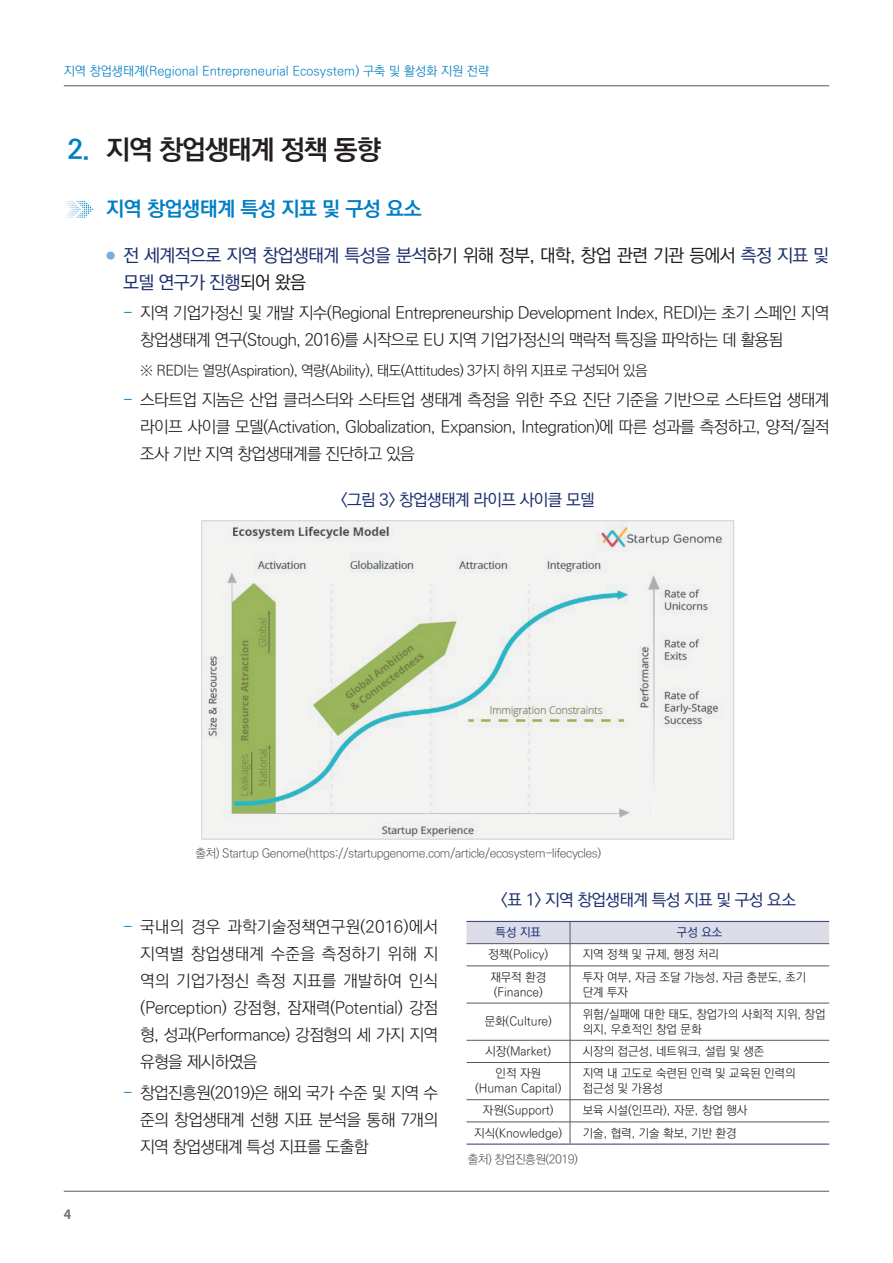
<style>
.page{position:relative;width:893px;height:1263px;background:#fff}
.page>*{position:absolute;margin:0;border:0;box-sizing:border-box;transform-origin:0 0}
.t1{font:700 27px "Ko Pub World Dotum";letter-spacing:-.04em;color:#231f20}
.t2{font:700 20.25px "Ko Pub World Dotum";letter-spacing:-.02em;color:#007ec5}
.t3{font:500 18px/27px "Ko Pub World Dotum";letter-spacing:-.04em;color:#1c2f6f}
.t4{font:300 16.5px/27px "Ko Pub World Dotum";letter-spacing:-.04em;color:#231f20;text-align:justify}
.t5{font:500 16.5px "Ko Pub World Dotum";letter-spacing:-.04em;color:#1c2f6f}
.t6{font:300 14.25px "Ko Pub World Dotum";letter-spacing:-.04em;color:#231f20}
.t7{font:300 12.75px "Ko Pub World Dotum";color:#007ec5}
.t8{font:700 12.75px "Noto Sans CJ Kkr";color:#6c6d70}
.t9{font:300 12px/15px "Ko Pub World Dotum";color:#231f20}
.t10{font:300 12px "Ko Pub World Dotum";letter-spacing:-.04em;color:#57585a}
.t11{font:500 12px "Ko Pub World Dotum";color:#1c2f6f}
.s1{color:#007ec5}
.s2{font-family:"Noto Sans CJ Kkr";font-weight:700;font-size:9px;color:#79aede}
.s3{color:#231f20}
</style>
<div class="page">
<hr style="left:64px;top:1191px;width:765px;height:1px;background:#57585a">
<hr style="left:64px;top:85px;width:765px;height:1px;background:#57585a">
<svg style="left:66px;top:201px;width:27px;height:17px"></svg>
<img style="left:203px;top:522px;width:529px;height:315px">
<hr style="left:467px;top:1143px;width:103px;height:2px;background:#424b81">
<hr style="left:570px;top:1143px;width:259px;height:2px;background:#424b81">
<svg style="left:466px;top:921px;width:363px;height:45px"></svg>
<hr style="left:467px;top:965px;width:103px;height:1px;background:#57585a">
<hr style="left:570px;top:965px;width:259px;height:1px;background:#57585a">
<hr style="left:570px;top:966px;width:1px;height:37px;background:#57585a">
<hr style="left:467px;top:1003px;width:103px;height:1px;background:#57585a">
<hr style="left:570px;top:1003px;width:259px;height:1px;background:#57585a">
<hr style="left:570px;top:1003px;width:1px;height:37px;background:#57585a">
<hr style="left:467px;top:1040px;width:103px;height:1px;background:#57585a">
<hr style="left:570px;top:1040px;width:259px;height:1px;background:#57585a">
<svg style="left:570px;top:1040px;width:1px;height:22px"></svg>
<hr style="left:467px;top:1062px;width:103px;height:1px;background:#57585a">
<hr style="left:570px;top:1062px;width:259px;height:1px;background:#57585a">
<hr style="left:570px;top:1063px;width:1px;height:36px;background:#57585a">
<hr style="left:467px;top:1099px;width:103px;height:1px;background:#57585a">
<hr style="left:570px;top:1099px;width:259px;height:1px;background:#57585a">
<hr style="left:467px;top:1122px;width:103px;height:1px;background:#57585a">
<hr style="left:570px;top:1122px;width:259px;height:1px;background:#57585a">
<svg style="left:570px;top:1100px;width:1px;height:43px"></svg>
<p class="t7" style="left:64px;top:62px;width:427px">지역 창업생태계(Regional Entrepreneurial Ecosystem) 구축 및 활성화 지원 전략</p>
<h1 class="t1" style="left:68px;top:130px;width:315px"><span class="s1">2.</span> 지역 창업생태계 정책 동향</h1>
<p class="t2" style="left:106px;top:194px;width:317px">지역 창업생태계 특성 지표 및 구성 요소</p>
<p class="t3" style="left:123px;top:243px;width:707px;text-indent:-17px"><span class="s2">●</span> 전 세계적으로 지역 창업생태계 특성을 분석<span class="s3">하기 위해 정부, 대학, 창업 관련 기관 등에서</span> 측정 지표 및 모델 연구가 진행<span class="s3">되어 왔음</span></p>
<p class="t4" style="left:140px;top:300px;width:691px;text-indent:-17px"><span class="s1">-</span> 지역 기업가정신 및 개발 지수(Regional Entrepreneurship Development Index, REDI)는 초기 스페인 지역 창업생태계 연구(Stough, 2016)를 시작으로 EU 지역 기업가정신의 맥락적 특징을 파악하는 데 활용됨</p>
<p class="t6" style="left:140px;top:360px;width:509px">※ REDI는 열망(Aspiration), 역량(Ability), 태도(Attitudes) 3가지 하위 지표로 구성되어 있음</p>
<p class="t4" style="left:140px;top:387px;width:691px;text-indent:-17px"><span class="s1">-</span> 스타트업 지놈은 산업 클러스터와 스타트업 생태계 측정을 위한 주요 진단 기준을 기반으로 스타트업 생태계 라이프 사이클 모델(Activation, Globalization, Expansion, Integration)에 따른 성과를 측정하고, 양적/질적 조사 기반 지역 창업생태계를 진단하고 있음</p>
<p class="t5" style="left:341px;top:488px;width:256px">&lt;그림 3&gt; 창업생태계 라이프 사이클 모델</p>
<p class="t10" style="left:195px;top:844px;width:407px">출처) Startup Genome(https://startupgenome.com/article/ecosystem-lifecycles)</p>
<p class="t8" style="left:64px;top:1207px;width:9px">4</p>
<p class="t4" style="left:140px;top:914px;width:299px;text-indent:-17px"><span class="s1">-</span> 국내의 경우 과학기술정책연구원(2016)에서 지역별 창업생태계 수준을 측정하기 위해 지 역의 기업가정신 측정 지표를 개발하여 인식 (Perception) 강점형, 잠재력(Potential) 강점 형, 성과(Performance) 강점형의 세 가지 지역 유형을 제시하였음</p>
<p class="t4" style="left:140px;top:1080px;width:299px;text-indent:-17px"><span class="s1">-</span> 창업진흥원(2019)은 해외 국가 수준 및 지역 수 준의 창업생태계 선행 지표 분석을 통해 7개의 지역 창업생태계 특성 지표를 도출함</p>
<p class="t5" style="left:501px;top:888px;width:297px">&lt;표 1&gt; 지역 창업생태계 특성 지표 및 구성 요소</p>
<p class="t11" style="left:496px;top:924px;width:47px">특성 지표</p>
<p class="t11" style="left:677px;top:924px;width:47px">구성 요소</p>
<p class="t9" style="left:488px;top:947px;width:61px">정책(Policy)</p>
<p class="t9" style="left:583px;top:947px;width:138px">지역 정책 및 규제, 행정 처리</p>
<p class="t9" style="left:490px;top:970px;width:57px">재무적 환경 (Finance)</p>
<p class="t9" style="left:583px;top:970px;width:225px">투자 여부, 자금 조달 가능성, 자금 충분도, 초기 단계 투자</p>
<p class="t9" style="left:485px;top:1014px;width:69px">문화(Culture)</p>
<p class="t9" style="left:583px;top:1007px;width:244px">위험/실패에 대한 태도, 창업가의 사회적 지위, 창업 의지, 우호적인 창업 문화</p>
<p class="t9" style="left:485px;top:1044px;width:67px">시장(Market)</p>
<p class="t9" style="left:583px;top:1044px;width:183px">시장의 접근성, 네트워크, 설립 및 생존</p>
<p class="t9" style="left:475px;top:1066px;width:88px;text-align:center">인적 자원 (Human Capital)</p>
<p class="t9" style="left:583px;top:1066px;width:214px">지역 내 고도로 숙련된 인력 및 교육된 인력의 접근성 및 가용성</p>
<p class="t9" style="left:483px;top:1103px;width:72px">자원(Support)</p>
<p class="t9" style="left:583px;top:1103px;width:166px">보육 시설(인프라), 자문, 창업 행사</p>
<p class="t9" style="left:474px;top:1126px;width:89px">지식(Knowledge)</p>
<p class="t9" style="left:583px;top:1126px;width:155px">기술, 협력, 기술 확보, 기반 환경</p>
<p class="t10" style="left:468px;top:1151px;width:112px">출처) 창업진흥원(2019)</p>
</div>
